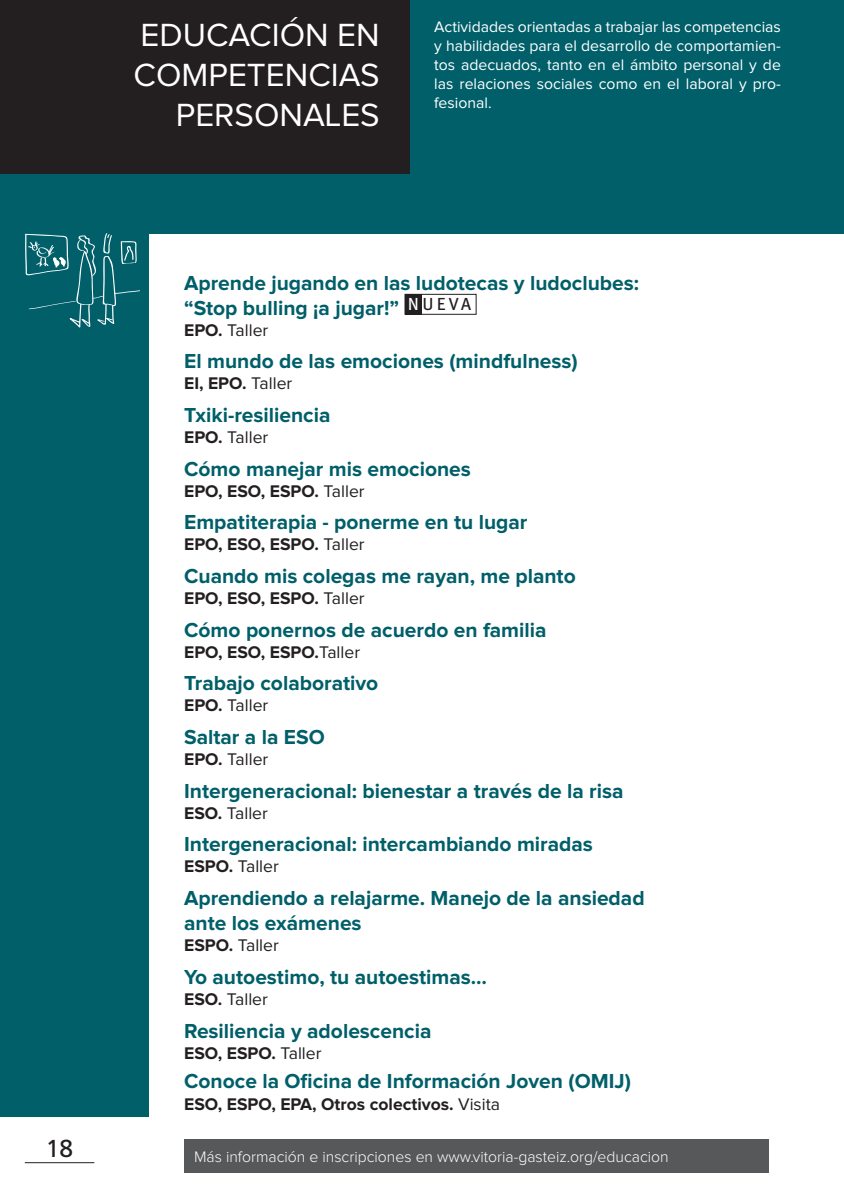
<style>
.page{position:relative;width:844px;height:1191px;background:#fff}
.page>*{position:absolute;margin:0;border:0;box-sizing:border-box;transform-origin:0 0}
.t1{font:33.25px/39.9px "Proxima Nova";color:#fff;text-align:right}
.t2{font:24.5px "Frutiger LT Std";color:#231f20}
.t3{font:700 21px/25.2px "Proxima Nova";color:#005f69}
.t4{font:700 17.5px "Proxima Nova";color:#231f20}
.t5{font:17.5px "Proxima Nova";color:#231f20}
.t6{font:15.75px/18.9px "Proxima Nova";color:#fff;text-align:justify}
.t7{font:300 15.75px "Proxima Nova";color:#fff}
.s1{font-weight:700}
.s2{font-weight:400}
</style>
<div class="page">
<hr style="left:25px;top:1162px;width:69px;height:1px;background:#231f20">
<div style="left:184px;top:1139px;width:584px;height:33px;background:#57585a"></div>
<div style="left:0;top:0;width:149px;height:1116px;background:#005f69"></div>
<div style="left:0;top:0;width:843px;height:233px;background:#005f69"></div>
<div style="left:0;top:0;width:409px;height:174px;background:#231f20"></div>
<svg style="left:25px;top:233px;width:115px;height:95px"></svg>
<div style="left:405px;top:294px;width:16px;height:21px;background:#231f20"></div>
<div style="left:404px;top:294px;width:72px;height:21px;border:1px solid #231f20"></div>
<p class="t2" style="left:46px;top:1134px;width:29px">18</p>
<h1 class="t1" style="left:134px;top:17px;width:247px">EDUCACIÓN EN<br>COMPETENCIAS<br>PERSONALES</h1>
<p class="t6" style="left:434px;top:18px;width:348px">Actividades orientadas a trabajar las competencias y habilidades para el desarrollo de comportamien&shy;tos adecuados, tanto en el ámbito personal y de las relaciones sociales como en el laboral y pro&shy;fesional.</p>
<p class="t3" style="left:184px;top:271px;width:456px">Aprende jugando en las ludotecas y ludoclubes: “Stop bulling ¡a jugar!” <sup>N</sup> <sup>U</sup> <sup>E</sup> <sup>VA</sup></p>
<p class="t5" style="left:184px;top:322px;width:86px"><span class="s1">EPO.</span> Taller</p>
<p class="t3" style="left:184px;top:350px;width:395px">El mundo de las emociones (mindfulness)</p>
<p class="t4" style="left:184px;top:375px;width:110px">EI, EPO. <span class="s2">Taller</span></p>
<p class="t3" style="left:184px;top:403px;width:148px">Txiki-resiliencia</p>
<p class="t5" style="left:184px;top:429px;width:86px"><span class="s1">EPO.</span> Taller</p>
<p class="t3" style="left:184px;top:457px;width:288px">Cómo manejar mis emociones</p>
<p class="t4" style="left:184px;top:483px;width:182px">EPO, ESO, ESPO. <span class="s2">Taller</span></p>
<p class="t3" style="left:184px;top:510px;width:345px">Empatiterapia - ponerme en tu lugar</p>
<p class="t4" style="left:184px;top:536px;width:182px">EPO, ESO, ESPO. <span class="s2">Taller</span></p>
<p class="t3" style="left:184px;top:564px;width:393px">Cuando mis colegas me rayan, me planto</p>
<p class="t4" style="left:184px;top:590px;width:182px">EPO, ESO, ESPO. <span class="s2">Taller</span></p>
<p class="t3" style="left:184px;top:618px;width:364px">Cómo ponernos de acuerdo en familia</p>
<p class="t4" style="left:184px;top:644px;width:177px">EPO, ESO, ESPO.<span class="s2">Taller</span></p>
<p class="t3" style="left:184px;top:671px;width:196px">Trabajo colaborativo</p>
<p class="t5" style="left:184px;top:697px;width:86px"><span class="s1">EPO.</span> Taller</p>
<p class="t3" style="left:184px;top:725px;width:142px">Saltar a la ESO</p>
<p class="t5" style="left:184px;top:751px;width:86px"><span class="s1">EPO.</span> Taller</p>
<p class="t3" style="left:184px;top:779px;width:440px">Intergeneracional: bienestar a través de la risa</p>
<p class="t5" style="left:184px;top:805px;width:85px"><span class="s1">ESO.</span> Taller</p>
<p class="t3" style="left:184px;top:832px;width:410px">Intergeneracional: intercambiando miradas</p>
<p class="t5" style="left:184px;top:858px;width:96px"><span class="s1">ESPO.</span> Taller</p>
<p class="t3" style="left:184px;top:886px;width:462px">Aprendiendo a relajarme. Manejo de la ansiedad ante los exámenes</p>
<p class="t5" style="left:184px;top:937px;width:96px"><span class="s1">ESPO.</span> Taller</p>
<p class="t3" style="left:184px;top:965px;width:304px">Yo autoestimo, tu autoestimas…</p>
<p class="t5" style="left:184px;top:991px;width:85px"><span class="s1">ESO.</span> Taller</p>
<p class="t3" style="left:184px;top:1018px;width:249px">Resiliencia y adolescencia</p>
<p class="t4" style="left:184px;top:1044px;width:139px">ESO, ESPO. <span class="s2">Taller</span></p>
<p class="t3" style="left:184px;top:1069px;width:448px">Conoce la Oficina de Información Joven (OMIJ)</p>
<p class="t4" style="left:184px;top:1096px;width:317px">ESO, ESPO, EPA, Otros colectivos. <span class="s2">Visita</span></p>
<p class="t7" style="left:194px;top:1149px;width:476px">Más información e inscripciones en www.vitoria-gasteiz.org/educacion</p>
</div>
